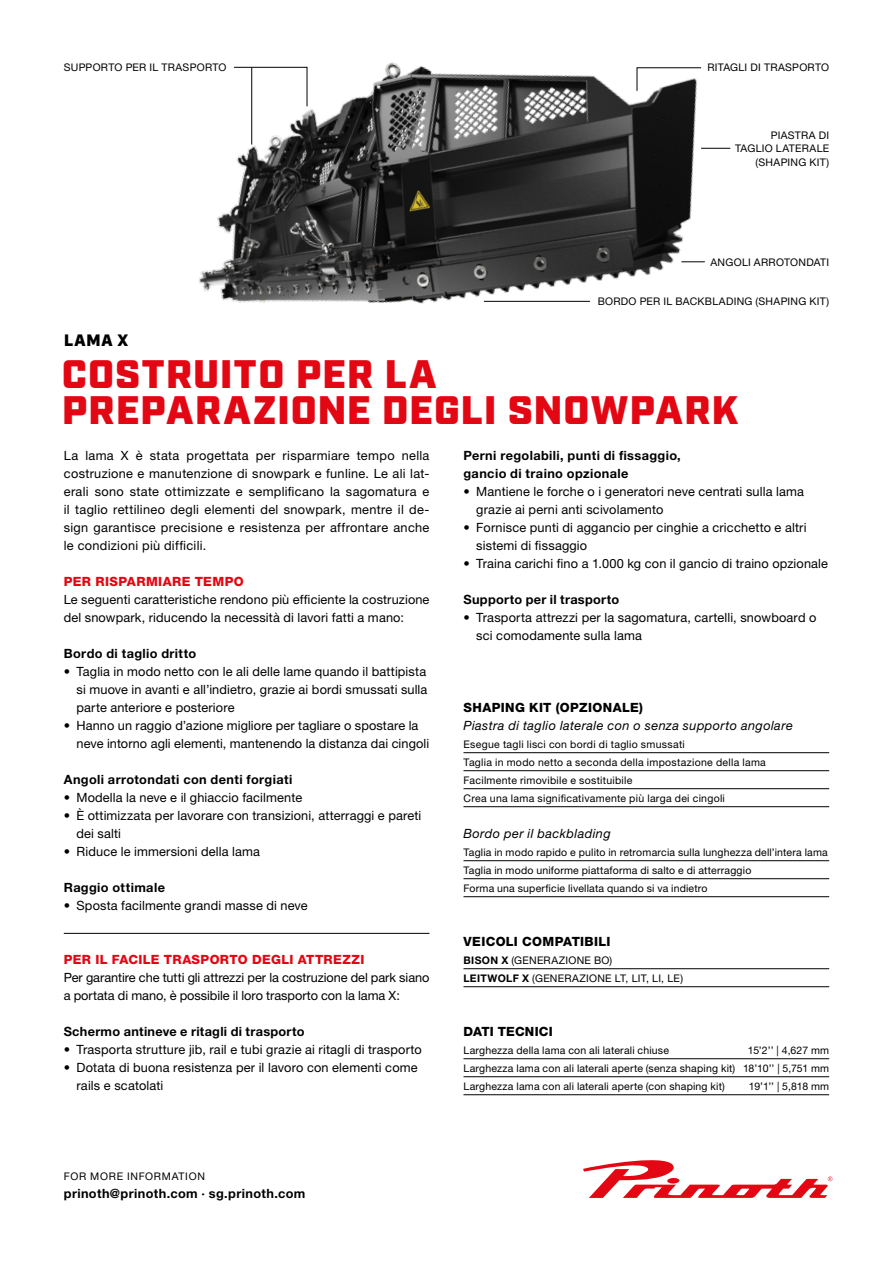
<style>
.page{position:relative;width:893px;height:1263px;background:#fff}
.page>*{position:absolute;margin:0;border:0;box-sizing:border-box;transform-origin:0 0}
.t1{font:900 39.75px/36px "Industry";letter-spacing:.035em;color:#e30613}
.t2{font:900 16.5px "Industry";color:#000}
.t3{font:12.75px/18px "Helvetica Neue LT Pro";letter-spacing:.01em;color:#000}
.t4{font:700 12.75px/18px "Helvetica Neue LT Pro";letter-spacing:.03em;color:#000}
.t5{font:italic 12.75px "Helvetica Neue LT Pro";letter-spacing:.03em;color:#000}
.t6{font:800 12.75px "Helvetica Neue LT Pro";letter-spacing:.03em;color:#e30613}
.t7{font:800 12.75px "Helvetica Neue LT Pro";letter-spacing:.025em;color:#000}
.t8{font:10.5px/18px "Helvetica Neue LT Pro";letter-spacing:.025em;color:#000}
.t9{font:10.5px "Helvetica Neue LT Pro";letter-spacing:.065em;color:#000}
.s1{font-weight:700}
</style>
<div class="page">
<img style="left:198px;top:62px;width:533px;height:242px">
<hr style="left:463px;top:1058px;width:366px;height:1px;background:#000">
<hr style="left:463px;top:1076px;width:366px;height:1px;background:#000">
<hr style="left:463px;top:1094px;width:366px;height:1px;background:#000">
<hr style="left:463px;top:968px;width:366px;height:1px;background:#000">
<hr style="left:463px;top:986px;width:366px;height:1px;background:#000">
<svg style="left:701px;top:148px;width:29px;height:1px"></svg>
<svg style="left:234px;top:67px;width:73px;height:40px"></svg>
<svg style="left:681px;top:262px;width:24px;height:1px"></svg>
<hr style="left:484px;top:301px;width:106px;height:1px;background:#000">
<hr style="left:64px;top:933px;width:365px;height:1px;background:#000">
<svg style="left:637px;top:67px;width:64px;height:24px"></svg>
<hr style="left:463px;top:752px;width:366px;height:1px;background:#000">
<hr style="left:463px;top:770px;width:366px;height:1px;background:#000">
<hr style="left:463px;top:788px;width:366px;height:1px;background:#000">
<hr style="left:463px;top:806px;width:366px;height:1px;background:#000">
<hr style="left:463px;top:860px;width:366px;height:1px;background:#000">
<hr style="left:463px;top:878px;width:366px;height:1px;background:#000">
<hr style="left:463px;top:896px;width:366px;height:1px;background:#000">
<hr style="left:251px;top:68px;width:1px;height:77px;background:#000">
<svg style="left:583px;top:1160px;width:249px;height:38px"></svg>
<p class="t8" style="left:64px;top:58px;width:164px">SUPPORTO PER IL TRASPORTO</p>
<p class="t8" style="left:707px;top:58px;width:123px">RITAGLI DI TRASPORTO</p>
<p class="t8" style="left:735px;top:128px;width:96px;line-height:13.5px;text-align:right">PIASTRA DI<br>TAGLIO LATERALE (SHAPING KIT)</p>
<p class="t8" style="left:710px;top:253px;width:120px">ANGOLI ARROTONDATI</p>
<p class="t8" style="left:598px;top:292px;width:233px">BORDO PER IL BACKBLADING (SHAPING KIT)</p>
<p class="t2" style="left:64px;top:330px;width:66px">LAMA X</p>
<h1 class="t1" style="left:62px;top:358px;width:678px">COSTRUITO PER LA<br>PREPARAZIONE DEGLI SNOWPARK</h1>
<p class="t3" style="left:64px;top:446px;width:367px;text-align:justify">La lama X è stata progettata per risparmiare tempo nella costruzione e manutenzione di snowpark e funline. Le ali lat&shy;erali sono state ottimizzate e semplificano la sagomatura e il taglio rettilineo degli elementi del snowpark, mentre il de&shy;sign garantisce precisione e resistenza per affrontare anche le condizioni più difficili.</p>
<p class="t6" style="left:64px;top:574px;width:181px">PER RISPARMIARE TEMPO</p>
<p class="t3" style="left:64px;top:590px;width:367px">Le seguenti caratteristiche rendono più efficiente la costruzione del snowpark, riducendo la necessità di lavori fatti a mano:</p>
<p class="t4" style="left:64px;top:644px;width:134px">Bordo di taglio dritto</p>
<p class="t3" style="left:77px;top:662px;width:352px;text-align:justify;text-indent:-13px">• Taglia in modo netto con le ali delle lame quando il battipista si muove in avanti e all’indietro, grazie ai bordi smussati sulla parte anteriore e posteriore</p>
<p class="t3" style="left:77px;top:716px;width:354px;text-indent:-13px">• Hanno un raggio d’azione migliore per tagliare o spostare la neve intorno agli elementi, mantenendo la distanza dai cingoli</p>
<p class="t4" style="left:64px;top:770px;width:230px">Angoli arrotondati con denti forgiati</p>
<p class="t3" style="left:64px;top:788px;width:240px">• Modella la neve e il ghiaccio facilmente</p>
<p class="t3" style="left:77px;top:806px;width:346px;text-indent:-13px">• È ottimizzata per lavorare con transizioni, atterraggi e pareti dei salti</p>
<p class="t3" style="left:64px;top:842px;width:198px">• Riduce le immersioni della lama</p>
<p class="t4" style="left:64px;top:878px;width:103px">Raggio ottimale</p>
<p class="t3" style="left:64px;top:896px;width:245px">• Sposta facilmente grandi masse di neve</p>
<p class="t4" style="left:463px;top:446px;width:219px">Perni regolabili, punti di fissaggio, gancio di traino opzionale</p>
<p class="t3" style="left:476px;top:482px;width:329px;text-indent:-13px">• Mantiene le forche o i generatori neve centrati sulla lama grazie ai perni anti scivolamento</p>
<p class="t3" style="left:476px;top:518px;width:332px;text-indent:-13px">• Fornisce punti di aggancio per cinghie a cricchetto e altri sistemi di fissaggio</p>
<p class="t3" style="left:463px;top:554px;width:366px">• Traina carichi fino a 1.000 kg con il gancio di traino opzionale</p>
<p class="t4" style="left:463px;top:590px;width:157px">Supporto per il trasporto</p>
<p class="t3" style="left:476px;top:608px;width:342px;text-indent:-13px">• Trasporta attrezzi per la sagomatura, cartelli, snowboard o sci comodamente sulla lama</p>
<p class="t7" style="left:463px;top:700px;width:181px">SHAPING KIT (OPZIONALE)</p>
<p class="t5" style="left:463px;top:718px;width:331px">Piastra di taglio laterale con o senza supporto angolare</p>
<p class="t8" style="left:463px;top:735px;width:304px">Esegue tagli lisci con bordi di taglio smussati<br>Taglia in modo netto a seconda della impostazione della lama Facilmente rimovibile e sostituibile<br>Crea una lama significativamente più larga dei cingoli</p>
<p class="t5" style="left:463px;top:826px;width:149px">Bordo per il backblading</p>
<p class="t8" style="left:463px;top:843px;width:366px">Taglia in modo rapido e pulito in retromarcia sulla lunghezza dell’intera lama<br>Taglia in modo uniforme piattaforma di salto e di atterraggio<br>Forma una superficie livellata quando si va indietro</p>
<p class="t6" style="left:64px;top:952px;width:302px">PER IL FACILE TRASPORTO DEGLI ATTREZZI</p>
<p class="t3" style="left:64px;top:968px;width:367px">Per garantire che tutti gli attrezzi per la costruzione del park siano a portata di mano, è possibile il loro trasporto con la lama X:</p>
<p class="t4" style="left:64px;top:1022px;width:242px">Schermo antineve e ritagli di trasporto</p>
<p class="t3" style="left:64px;top:1040px;width:359px">• Trasporta strutture jib, rail e tubi grazie ai ritagli di trasporto</p>
<p class="t3" style="left:77px;top:1058px;width:343px;text-indent:-13px">• Dotata di buona resistenza per il lavoro con elementi come rails e scatolati</p>
<p class="t9" style="left:64px;top:1170px;width:143px">FOR MORE INFORMATION</p>
<p class="t4" style="left:64px;top:1184px;width:243px">prinoth@prinoth.com · sg.prinoth.com</p>
<p class="t7" style="left:463px;top:934px;width:149px">VEICOLI COMPATIBILI</p>
<p class="t8" style="left:463px;top:951px;width:221px"><span class="s1">BISON X</span> (GENERAZIONE BO)<br><span class="s1">LEITWOLF X</span> (GENERAZIONE LT, LIT, LI, LE)</p>
<p class="t7" style="left:463px;top:1024px;width:91px">DATI TECNICI</p>
<p class="t8" style="left:463px;top:1041px;width:207px">Larghezza della lama con ali laterali chiuse</p>
<p class="t8" style="left:463px;top:1041px;width:367px;text-align:justify;text-indent:284px">15’2’’ | 4,627 mm Larghezza lama con ali laterali aperte (senza shaping kit) 18’10’’ | 5,751 mm Larghezza lama con ali laterali aperte (con shaping kit)</p>
<p class="t8" style="left:749px;top:1077px;width:82px">19’1’’ | 5,818 mm</p>
</div>
